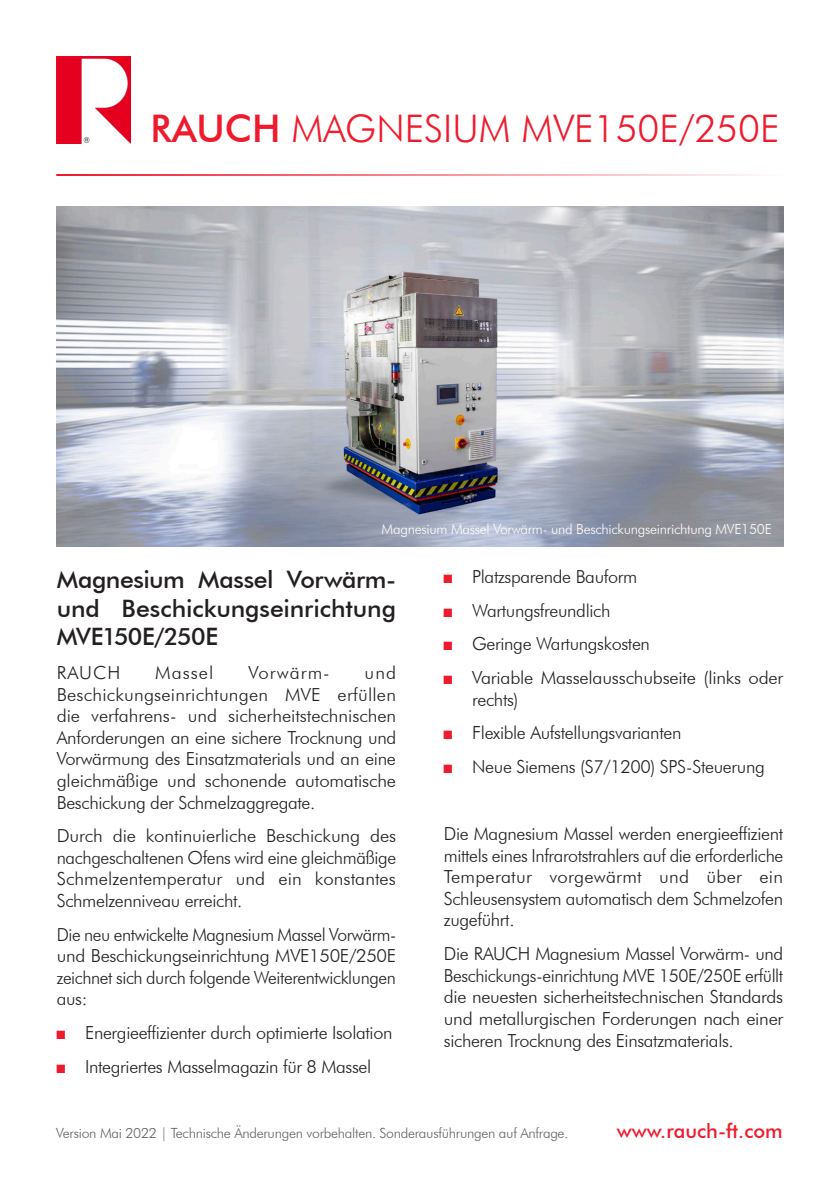
<style>
.page{position:relative;width:840px;height:1191px;background:#fff}
.page>*{position:absolute;margin:0;border:0;box-sizing:border-box;transform-origin:0 0}
.t1{font:300 38px "Futura BT";color:#ee1b2d}
.Headline{font:500 24px/28.8px "Futura BT";letter-spacing:-.01em;color:#231f20;text-align:justify}
.t2{font:500 20px "Futura BT";color:#ee1b2d}
.Body{font:300 18px/21.6px "Futura BT";letter-spacing:-.02em;color:#231f20;text-align:justify}
.Body-2{font:300 18px "Futura BT";letter-spacing:.055em;color:#231f20}
.t3{font:300 14px "Futura BT";letter-spacing:-.02em;color:#636366}
.Bildbeschriftung{font:300 14px "Futura BT";letter-spacing:-.02em;color:#fff}
.s1{font-weight:500}
.s2{font-family:"Arial Narrow";font-weight:400;color:#ee1b2d}
</style>
<div class="page">
<img style="left:56px;top:57px;width:74px;height:86px">
<hr style="left:56px;top:174px;width:727px;height:2px;background:#ee1b2d">
<img style="left:57px;top:206px;width:725px;height:341px">
<h1 class="t1" style="left:150px;top:105px;width:630px"><span class="s1">RAUCH</span> MAGNESIUM MVE150E/250E</h1>
<p class="Bildbeschriftung" style="left:381px;top:521px;width:391px">Magnesium Massel Vorwärm- und Beschickungseinrichtung MVE150E</p>
<p class="Headline" style="left:57px;top:564px;width:341px">Magnesium Massel Vorwärm&shy;und Beschickungseinrichtung MVE150E/250E</p>
<p class="Body" style="left:57px;top:661px;width:65px">RAUCH</p>
<p class="Body" style="left:155px;top:661px;width:60px">Massel</p>
<p class="Body-2" style="left:248px;top:661px;width:83px">Vorwärm-</p>
<p class="Body" style="left:57px;top:661px;width:341px;text-indent:308px">und Beschickungseinrichtungen MVE erfüllen die verfahrens- und sicherheitstechnischen Anforderungen an eine sichere Trocknung und Vorwärmung des Einsatzmaterials und an eine gleichmäßige und schonende automatische Beschickung der Schmelzaggregate.</p>
<p class="Body" style="left:57px;top:825px;width:341px">Durch die kontinuierliche Beschickung des nachgeschaltenen Ofens wird eine gleichmäßige Schmelzentemperatur und ein konstantes Schmelzenniveau erreicht.</p>
<p class="Body" style="left:57px;top:923px;width:341px">Die neu entwickelte Magnesium Massel Vorwärm&shy;und Beschickungseinrichtung MVE150E/250E zeichnet sich durch folgende Weiterentwicklungen aus:</p>
<p class="Body" style="left:57px;top:1021px;width:337px"><span class="s2">■</span> Energieeffizienter durch optimierte Isolation</p>
<p class="Body" style="left:57px;top:1055px;width:316px"><span class="s2">■</span> Integriertes Masselmagazin für 8 Massel</p>
<p class="Body" style="left:443px;top:566px;width:195px"><span class="s2">■</span> Platzsparende Bauform</p>
<p class="Body" style="left:443px;top:599px;width:168px"><span class="s2">■</span> Wartungsfreundlich</p>
<p class="Body" style="left:443px;top:633px;width:207px"><span class="s2">■</span> Geringe Wartungskosten</p>
<p class="Body" style="left:472px;top:666px;width:312px;text-indent:-28px"><span class="s2">■</span> Variable Masselausschubseite (links oder rechts)</p>
<p class="Body" style="left:443px;top:722px;width:239px"><span class="s2">■</span> Flexible Aufstellungsvarianten</p>
<p class="Body" style="left:443px;top:755px;width:322px"><span class="s2">■</span> Neue Siemens (S7/1200) SPS-Steuerung</p>
<p class="Body" style="left:443px;top:822px;width:341px">Die Magnesium Massel werden energieeffizient mittels eines Infrarotstrahlers auf die erforderliche Temperatur vorgewärmt und über ein Schleusensystem automatisch dem Schmelzofen zugeführt.</p>
<p class="Body" style="left:443px;top:942px;width:341px">Die RAUCH Magnesium Massel Vorwärm- und Beschickungs-einrichtung MVE 150E/250E erfüllt die neuesten sicherheitstechnischen Standards und metallurgischen Forderungen nach einer sicheren Trocknung des Einsatzmaterials.</p>
<p class="t3" style="left:56px;top:1124px;width:513px">Version Mai 2022 | Technische Änderungen vorbehalten. Sonderausführungen auf Anfrage.</p>
<p class="t2" style="left:616px;top:1118px;width:167px">www.rauch-ft.com</p>
</div>
